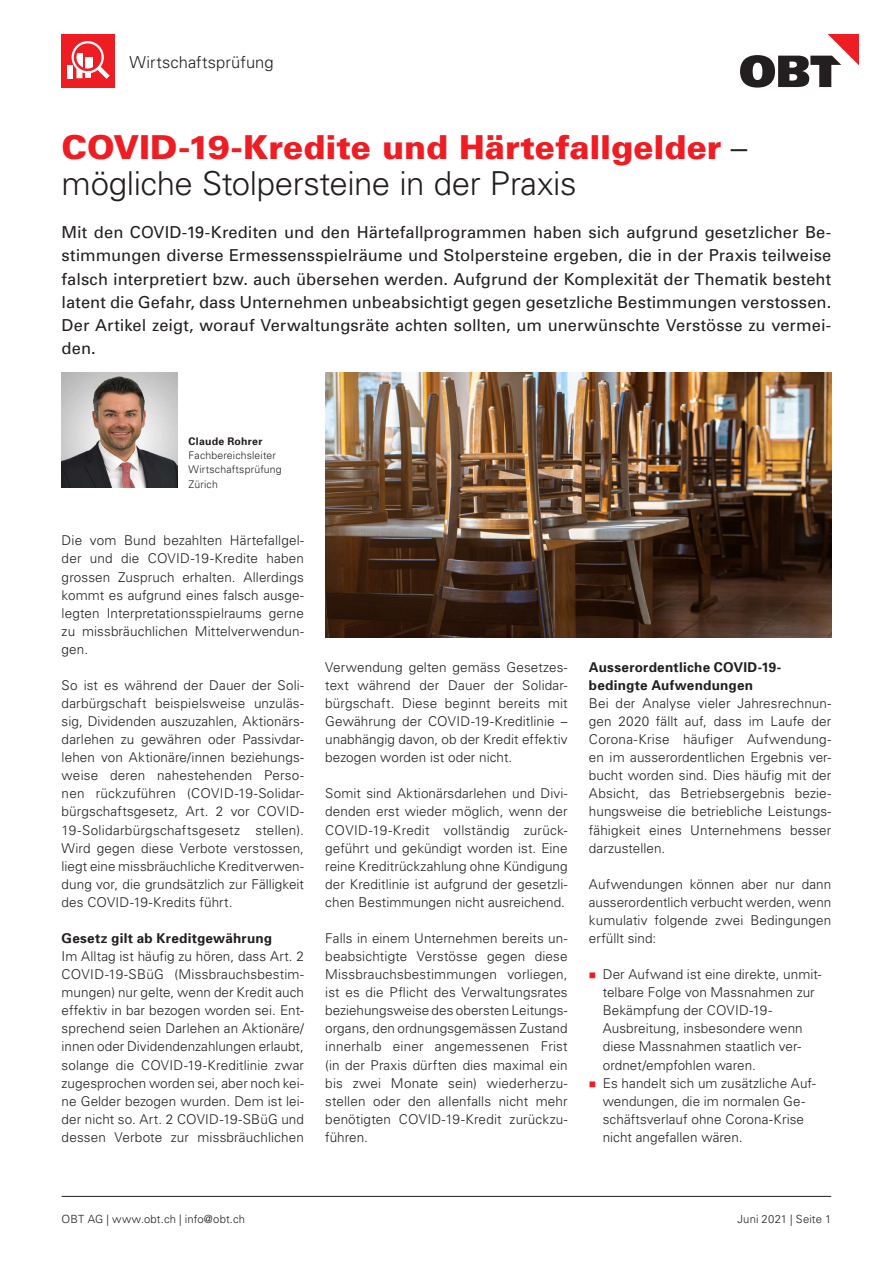
<style>
.page{position:relative;width:893px;height:1263px;background:#fff}
.page>*{position:absolute;margin:0;border:0;box-sizing:border-box;transform-origin:0 0}
.Haupttitel{font:900 33px/36px "Univers";color:#ee1d23}
.Lead{font:16.5px/23.2px "Univers";letter-spacing:.005em;color:#231f20;text-align:justify}
.t1{font:300 16.5px "Univers";letter-spacing:.01em;color:#231f20}
.Lauftext{font:300 13.5px/18px "Univers";letter-spacing:.005em;color:#231f20;text-align:justify}
.Lauftext_kleiner_Zwi{font:700 13.5px/18px "Univers";letter-spacing:.02em;color:#231f20}
.Lauftext-2{font:700 13.5px "Univers";letter-spacing:.02em;color:#231f20}
.t2{font:300 11.25px "Univers";letter-spacing:.01em;color:#231f20}
.Personenname{font:300 10.5px/14.2px "Univers";letter-spacing:.015em;color:#231f20}
.s1{font-weight:300;color:#231f20}
.s2{font-weight:700}
</style>
<div class="page">
<svg style="left:740px;top:34px;width:119px;height:54px"></svg>
<hr style="left:62px;top:1196px;width:769px;height:1px;background:#231f20">
<img style="left:62px;top:372px;width:115px;height:115px">
<img style="left:325px;top:372px;width:506px;height:265px">
<div style="left:62px;top:34px;width:53px;height:53px;background:#ee1d23"></div>
<div style="left:67px;top:65px;width:6px;height:13px;background:#fff"></div>
<div style="left:72px;top:41px;width:32px;height:32px;border:2px solid #fff;border-radius:50%"></div>
<svg style="left:76px;top:66px;width:34px;height:13px"></svg>
<div style="left:85px;top:57px;width:8px;height:12px;background:#fff"></div>
<svg style="left:76px;top:53px;width:7px;height:16px"></svg>
<p class="t1" style="left:130px;top:52px;width:146px">Wirtschaftsprüfung</p>
<p class="Haupttitel" style="left:62px;top:129px;width:687px">COVID-19-Kredite und Härtefallgelder <span class="s1">– mögliche Stolpersteine in der Praxis</span></p>
<p class="Lead" style="left:62px;top:221px;width:771px">Mit den COVID-19-Krediten und den Härtefallprogrammen haben sich aufgrund gesetzlicher Be&shy;stimmungen diverse Ermessensspielräume und Stolpersteine ergeben, die in der Praxis teilweise falsch interpretiert bzw. auch übersehen werden. Aufgrund der Komplexität der Thematik besteht latent die Gefahr, dass Unternehmen unbeabsichtigt gegen gesetzliche Bestimmungen verstossen.<br>Der Artikel zeigt, worauf Verwaltungsräte achten sollten, um unerwünschte Verstösse zu vermei&shy;den.</p>
<p class="Personenname" style="left:189px;top:434px;width:95px"><span class="s2">Claude Rohrer<br></span>Fachbereichsleiter<br>Wirtschaftsprüfung</p>
<p class="Personenname" style="left:189px;top:477px;width:31px">Zürich</p>
<p class="Lauftext" style="left:62px;top:532px;width:244px">Die vom Bund bezahlten Härtefallgel&shy;der und die COVID-19-Kredite haben grossen Zuspruch erhalten. Allerdings kommt es aufgrund eines falsch ausge&shy;legten Interpretationsspielraums gerne zu missbräuchlichen Mittelverwendun&shy;gen.</p>
<p class="Lauftext" style="left:62px;top:676px;width:244px">So ist es während der Dauer der Soli&shy;darbürgschaft beispielsweise unzuläs&shy;sig, Dividenden auszuzahlen, Aktionärs&shy;darlehen zu gewähren oder Passivdar&shy;lehen von Aktionäre/innen beziehungs&shy;weise deren nahestehenden Perso&shy;nen rückzuführen (COVID-19-Solidar&shy;bürgschaftsgesetz, Art. 2 vor COVID-19-Solidarbürgschaftsgesetz stellen).<br>Wird gegen diese Verbote verstossen, liegt eine missbräuchliche Kreditverwen&shy;dung vor, die grundsätzlich zur Fälligkeit des COVID-19-Kredits führt.</p>
<p class="Lauftext-2" style="left:62px;top:930px;width:212px">Gesetz gilt ab Kreditgewährung</p>
<p class="Lauftext" style="left:62px;top:947px;width:244px">Im Alltag ist häufig zu hören, dass Art. 2<br>COVID-19-SBüG (Missbrauchsbestim&shy;mungen) nur gelte, wenn der Kredit auch effektiv in bar bezogen worden sei. Ent&shy;sprechend seien Darlehen an Aktionäre/ innen oder Dividendenzahlungen erlaubt, solange die COVID-19-Kreditlinie zwar zugesprochen worden sei, aber noch kei&shy;ne Gelder bezogen wurden. Dem ist lei&shy;der nicht so. Art. 2 COVID-19-SBüG und dessen Verbote zur missbräuchlichen</p>
<p class="Lauftext" style="left:325px;top:658px;width:244px">Verwendung gelten gemäss Gesetzes&shy;text während der Dauer der Solidar&shy;bürgschaft. Diese beginnt bereits mit Gewährung der COVID-19-Kreditlinie – unabhängig davon, ob der Kredit effektiv bezogen worden ist oder nicht.</p>
<p class="Lauftext" style="left:325px;top:785px;width:244px">Somit sind Aktionärsdarlehen und Divi&shy;denden erst wieder möglich, wenn der COVID-19-Kredit vollständig zurück&shy;geführt und gekündigt worden ist. Eine reine Kreditrückzahlung ohne Kündigung der Kreditlinie ist aufgrund der gesetzli&shy;chen Bestimmungen nicht ausreichend.</p>
<p class="Lauftext" style="left:325px;top:929px;width:244px">Falls in einem Unternehmen bereits un&shy;beabsichtigte Verstösse gegen diese Missbrauchsbestimmungen vorliegen, ist es die Pflicht des Verwaltungsrates beziehungsweise des obersten Leitungs&shy;organs, den ordnungsgemässen Zustand innerhalb einer angemessenen Frist (in der Praxis dürften dies maximal ein bis zwei Monate sein) wiederherzu&shy;stellen oder den allenfalls nicht mehr benötigten COVID-19-Kredit zurückzu&shy;führen.</p>
<p class="Lauftext_kleiner_Zwi" style="left:589px;top:658px;width:194px">Ausserordentliche COVID-19- bedingte Aufwendungen</p>
<p class="Lauftext" style="left:589px;top:694px;width:244px">Bei der Analyse vieler Jahresrechnun&shy;gen 2020 fällt auf, dass im Laufe der Corona-Krise häufiger Aufwendung&shy;en im ausserordentlichen Ergebnis ver&shy;bucht worden sind. Dies häufig mit der Absicht, das Betriebsergebnis bezie&shy;hungsweise die betriebliche Leistungs&shy;fähigkeit eines Unternehmens besser darzustellen.</p>
<p class="Lauftext" style="left:589px;top:875px;width:244px">Aufwendungen können aber nur dann ausserordentlich verbucht werden, wenn kumulativ folgende zwei Bedingungen erfüllt sind:</p>
<p class="Lauftext" style="left:603px;top:965px;width:220px;text-align:left">Der Aufwand ist eine direkte, unmit&shy;telbare Folge von Massnahmen zur<br>Bekämpfung der COVID-19-<br>Ausbreitung, insbesondere wenn diese Massnahmen staatlich ver&shy;ordnet/empfohlen waren.</p>
<p class="Lauftext" style="left:603px;top:1074px;width:215px;text-align:left">Es handelt sich um zusätzliche Auf&shy;wendungen, die im normalen Ge&shy;schäftsverlauf ohne Corona-Krise nicht angefallen wären.</p>
<p class="t2" style="left:62px;top:1212px;width:185px">OBT AG | www.obt.ch | info@obt.ch</p>
<p class="t2" style="left:737px;top:1212px;width:95px">Juni 2021 | Seite 1</p>
</div>
